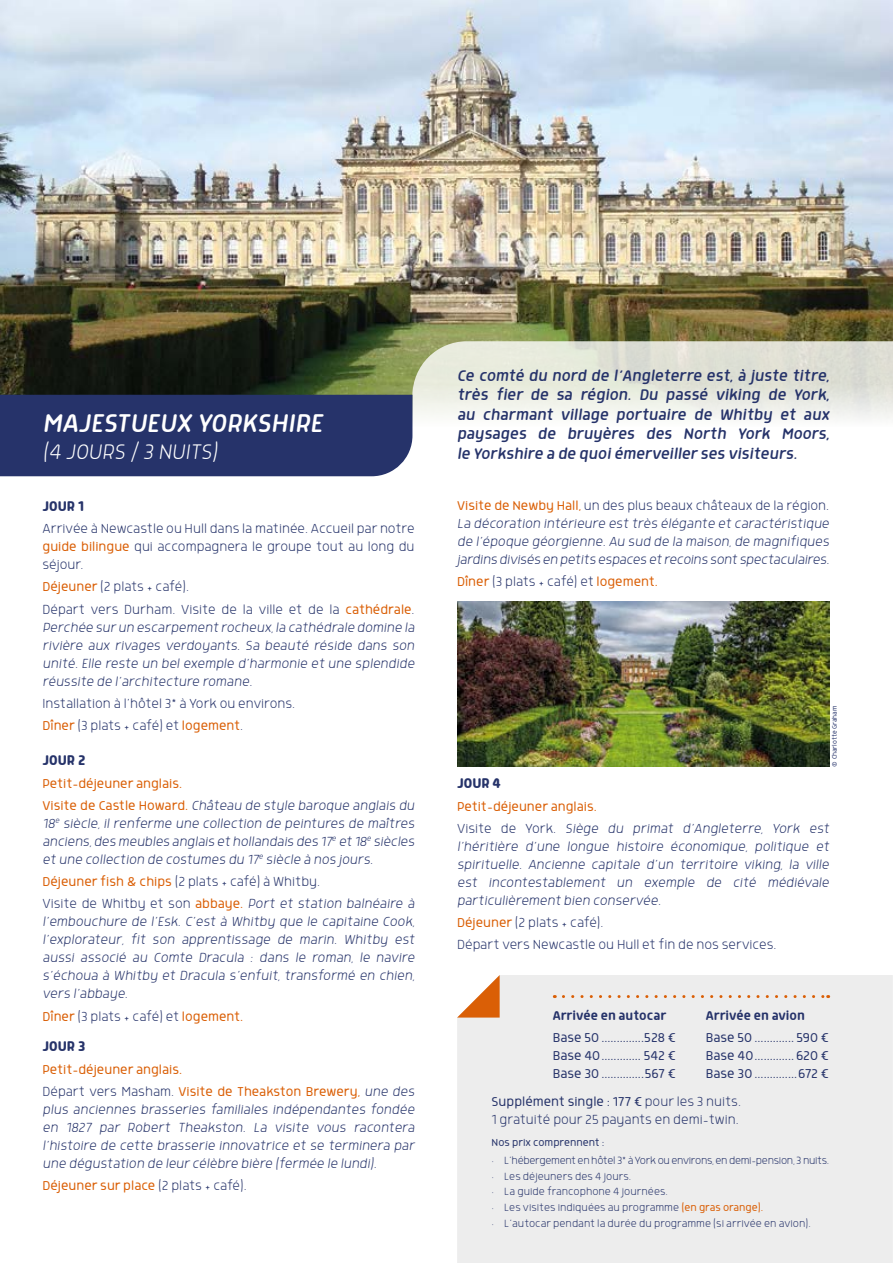
<style>
.page{position:relative;width:893px;height:1263px;background:#fff}
.page>*{position:absolute;margin:0;border:0;box-sizing:border-box;transform-origin:0 0}
.t1{font:italic 300 30px "Morl Rounded";color:#fff}
.t2{font:italic 200 24px "Morl Rounded";color:#fff}
.t3{font:italic 300 18px/19.5px "Morl Rounded";letter-spacing:-.005em;color:#26336a;text-align:justify}
.t4{font:500 16.5px "Morl Rounded";color:#26336a}
.t5{font:italic 200 15px/18px "Morl Rounded";color:#26336a;text-align:justify}
.t6{font:200 15px/22.2px "Morl Rounded";color:#26336a}
.t7{font:300 15px/22.2px "Morl Rounded";color:#da5f06}
.t8{font:300 15px/18px "Morl Rounded";color:#26336a;text-align:justify}
.t9{font:15px "Morl Rounded";color:#26336a}
.t10{font:200 12px "Morl Rounded";color:#26336a}
.t11{font:200 12px "Morl Rounded";letter-spacing:-.025em;color:#26336a}
.t12{font:300 12px "Morl Rounded";color:#26336a}
.t13{font:300 7.5px "Morl Rounded";color:#26336a}
.s1{font-weight:300;color:#da5f06}
.s2{font-weight:200;font-style:italic;color:#26336a}
.s3{font-style:italic}
.s4{font-weight:200;color:#26336a}
.s5{font-weight:300;font-style:normal;color:#da5f06}
.s6{font-style:normal}
.s7{font-weight:300}
</style>
<div class="page">
<img style="left:0;top:0;width:893px;height:395px">
<svg style="left:412px;top:341px;width:480px;height:101px;fill:#e1e1d6"></svg>
<svg style="left:412px;top:350px;width:481px;height:91px"></svg>
<div style="left:0;top:395px;width:412px;height:81px;background:#26336a"></div>
<div style="left:457px;top:975px;width:436px;height:288px;background:#ededed"></div>
<svg style="left:457px;top:975px;width:43px;height:42px"></svg>
<svg style="left:563px;top:995px;width:266px;height:3px"></svg>
<img style="left:457px;top:602px;width:372px;height:164px">
<svg style="left:892px;top:317px;width:1px;height:77px"></svg>
<h1 class="t1" style="left:43px;top:406px;width:282px">MAJESTUEUX YORKSHIRE</h1>
<h2 class="t2" style="left:43px;top:439px;width:177px">(4 JOURS / 3 NUITS)</h2>
<p class="t4" style="left:43px;top:497px;width:43px">JOUR 1</p>
<p class="t6" style="left:43px;top:520px;width:374px;line-height:18px;text-align:justify">Arrivée à Newcastle ou Hull dans la matinée. Accueil par notre <span class="s1">guide bilingue</span> qui accompagnera le groupe tout au long du séjour.</p>
<p class="t6" style="left:43px;top:576px;width:374px"><span class="s1">Déjeuner</span> (2 plats + café).<br>Départ vers Durham. Visite de la ville et de la <span class="s1">cathédrale</span>.</p>
<p class="t5" style="left:43px;top:618px;width:374px">Perchée sur un escarpement rocheux, la cathédrale domine la rivière aux rivages verdoyants. Sa beauté réside dans son unité. Elle reste un bel exemple d’harmonie et une splendide réussite de l’architecture romane.</p>
<p class="t6" style="left:43px;top:692px;width:254px">Installation à l’hôtel 3* à York ou environs.<br><span class="s1">Dîner</span> (3 plats + café) et <span class="s1">logement</span>.</p>
<p class="t4" style="left:43px;top:751px;width:44px">JOUR 2</p>
<p class="t7" style="left:43px;top:772px;width:374px">Petit-déjeuner anglais.<br>Visite de Castle Howard. <span class="s2">Château de style baroque anglais du</span></p>
<p class="t5" style="left:43px;top:814px;width:374px">18<sup>e</sup> siècle, il renferme une collection de peintures de maîtres anciens, des meubles anglais et hollandais des 17<sup>e</sup> et 18<sup>e</sup> siècles et une collection de costumes du 17<sup>e</sup> siècle à nos jours.</p>
<p class="t6" style="left:43px;top:870px;width:374px"><span class="s1">Déjeuner fish &amp; chips</span> (2 plats + café) à Whitby.<br>Visite de Whitby et son <span class="s1">abbaye.</span> <span class="s3">Port et station balnéaire à</span></p>
<p class="t5" style="left:43px;top:913px;width:374px">l’embouchure de l’Esk. C’est à Whitby que le capitaine Cook, l’explorateur, fit son apprentissage de marin. Whitby est aussi associé au Comte Dracula : dans le roman, le navire s’échoua à Whitby et Dracula s’enfuit, transformé en chien, vers l’abbaye.</p>
<p class="t6" style="left:43px;top:1005px;width:202px"><span class="s1">Dîner</span> (3 plats + café) et <span class="s1">logement.</span></p>
<p class="t4" style="left:43px;top:1037px;width:44px">JOUR 3</p>
<p class="t7" style="left:43px;top:1058px;width:374px">Petit-déjeuner anglais.<br><span class="s4">Départ vers Masham.</span> Visite de Theakston Brewery, <span class="s2">une des</span></p>
<p class="t5" style="left:43px;top:1100px;width:374px">plus anciennes brasseries familiales indépendantes fondée en 1827 par Robert Theakston. La visite vous racontera l’histoire de cette brasserie innovatrice et se terminera par une dégustation de leur célèbre bière (fermée le lundi).</p>
<p class="t7" style="left:43px;top:1174px;width:206px">Déjeuner sur place <span class="s4">(2 plats + café).</span></p>
<p class="t3" style="left:457px;top:365px;width:374px">Ce comté du nord de l’Angleterre est, à juste titre, très fier de sa région. Du passé viking de York, au charmant village portuaire de Whitby et aux paysages de bruyères des North York Moors, le Yorkshire a de quoi émerveiller ses visiteurs.</p>
<p class="t5" style="left:457px;top:496px;width:374px"><span class="s5">Visite de Newby Hall,</span> <span class="s6">un des plus beaux châteaux de la région.<br></span>La décoration intérieure est très élégante et caractéristique de l’époque géorgienne. Au sud de la maison, de magnifiques jardins divisés en petits espaces et recoins sont spectaculaires.</p>
<p class="t6" style="left:457px;top:570px;width:202px"><span class="s1">Dîner</span> (3 plats + café) et <span class="s1">logement.</span></p>
<p class="t13" style="left:831px;top:766px;width:62px;rotate:-90deg">© Charlotte Graham</p>
<p class="t4" style="left:457px;top:774px;width:45px">JOUR 4</p>
<p class="t5" style="left:457px;top:795px;width:374px;line-height:22.2px"><span class="s5">Petit-déjeuner anglais.<br></span><span class="s6">Visite de York.</span> Siège du primat d’Angleterre, York est</p>
<p class="t5" style="left:457px;top:837px;width:374px">l’héritière d’une longue histoire économique, politique et spirituelle. Ancienne capitale d’un territoire viking, la ville est incontestablement un exemple de cité médiévale particulièrement bien conservée.</p>
<p class="t6" style="left:457px;top:911px;width:321px"><span class="s1">Déjeuner</span> (2 plats + café).<br>Départ vers Newcastle ou Hull et fin de nos services.</p>
<p class="t9" style="left:553px;top:1007px;width:115px">Arrivée en autocar</p>
<p class="t8" style="left:553px;top:1029px;width:125px">Base 50 ..............528 € Base 40............. 542 € Base 30 ..............567 €</p>
<p class="t9" style="left:706px;top:1007px;width:101px">Arrivée en avion</p>
<p class="t8" style="left:706px;top:1029px;width:125px">Base 50 ............. 590 € Base 40............. 620 € Base 30 ..............672 €</p>
<p class="t6" style="left:492px;top:1093px;width:251px;line-height:18px"><span class="s7">Supplément single : 177 €</span> pour les 3 nuits.<br>1 gratuité pour 25 payants en demi-twin.</p>
<p class="t12" style="left:492px;top:1136px;width:115px">Nos prix comprennent :</p>
<p class="t11" style="left:492px;top:1154px;width:339px">• L’hébergement en hôtel 3* à York ou environs, en demi-pension, 3 nuits.</p>
<p class="t10" style="left:492px;top:1170px;width:141px">• Les déjeuners des 4 jours.</p>
<p class="t10" style="left:492px;top:1186px;width:178px">• La guide francophone 4 journées.</p>
<p class="t10" style="left:492px;top:1201px;width:273px">• Les visites indiquées au programme <span class="s1">(en gras orange).</span></p>
<p class="t10" style="left:492px;top:1217px;width:321px">• L’autocar pendant la durée du programme (si arrivée en avion).</p>
</div>
